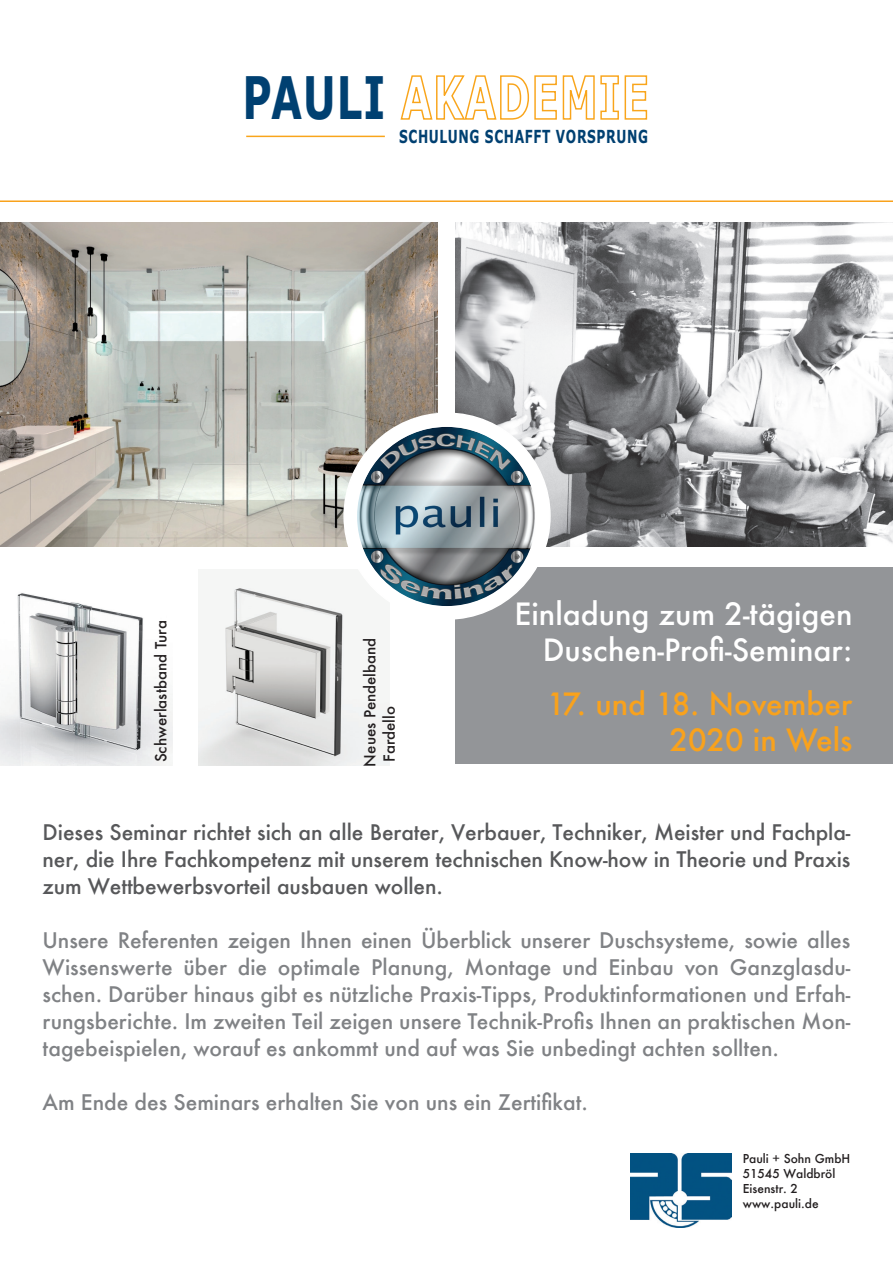
<style>
.page{position:relative;width:893px;height:1263px;background:#fff}
.page>*{position:absolute;margin:0;border:0;box-sizing:border-box;transform-origin:0 0}
.t1{font:700 58.95px "Verdana";letter-spacing:.025em;color:#004071;scale:.68 1}
.t2{font:500 30px/36px "Futura";color:#fff;text-align:right}
.t3{font:500 30px/36px "Futura";color:#f9a21c;text-align:right}
.t4{font:500 21px/27px "Futura";color:#808285;text-align:justify}
.t5{font:500 21px/27px "Futura";letter-spacing:-.005em;color:#57585a;text-align:justify}
.t6{font:700 18.15px "Verdana";letter-spacing:.05em;color:#004071;scale:.68 1}
.t7{font:500 15px/19.2px "Futura";color:#231f20}
.t8{font:500 12px/15px "Futura";color:#231f20}
</style>
<div class="page">
<svg style="left:400px;top:75px;width:248px;height:45px"></svg>
<hr style="left:246px;top:136px;width:139px;height:1px;background:#f9a51b">
<img style="left:0;top:223px;width:437px;height:323px">
<img style="left:455px;top:222px;width:438px;height:324px">
<img style="left:630px;top:1153px;width:101px;height:74px">
<div style="left:455px;top:568px;width:438px;height:196px;background:#939598"></div>
<hr style="left:0;top:200px;width:893px;height:2px;background:#f9a21c">
<img style="left:198px;top:585px;width:191px;height:181px">
<img style="left:0;top:593px;width:173px;height:172px">
<div style="left:344px;top:413px;width:206px;height:206px;background:#fff;border-radius:50%"></div>
<img style="left:357px;top:427px;width:179px;height:179px;border-radius:90px">
<h1 class="t1" style="left:242px;top:59px;width:212px">PAULI</h1>
<p class="t6" style="left:399px;top:125px;width:367px">SCHULUNG SCHAFFT VORSPRUNG</p>
<p class="t7" style="left:151px;top:762px;width:144px;rotate:-90deg">Schwerlastband Tura</p>
<p class="t7" style="left:360px;top:762px;width:126px;text-indent:-5px;rotate:-90deg">Neues Pendelband<br>Fardello</p>
<h2 class="t2" style="left:514px;top:595px;width:339px">Einladung zum 2-tägigen<br>Duschen-Profi-Seminar:</h2>
<h2 class="t3" style="left:547px;top:685px;width:307px">17. und 18. November<br>2020 in Wels</h2>
<p class="t5" style="left:43px;top:819px;width:809px">Dieses Seminar richtet sich an alle Berater, Verbauer, Techniker, Meister und Fachpla&shy;ner, die Ihre Fachkompetenz mit unserem technischen Know-how in Theorie und Praxis zum Wettbewerbsvorteil ausbauen wollen.</p>
<p class="t4" style="left:43px;top:927px;width:809px">Unsere Referenten zeigen Ihnen einen Überblick unserer Duschsysteme, sowie alles Wissenswerte über die optimale Planung, Montage und Einbau von Ganzglasdu&shy;schen. Darüber hinaus gibt es nützliche Praxis-Tipps, Produktinformationen und Erfah&shy;rungsberichte. Im zweiten Teil zeigen unsere Technik-Profis Ihnen an praktischen Mon&shy;tagebeispielen, worauf es ankommt und auf was Sie unbedingt achten sollten.</p>
<p class="t4" style="left:43px;top:1089px;width:547px">Am Ende des Seminars erhalten Sie von uns ein Zertifikat.</p>
<p class="t8" style="left:743px;top:1150px;width:109px">Pauli + Sohn GmbH<br>51545 Waldbröl<br>Eisenstr. 2 www.pauli.de</p>
</div>
